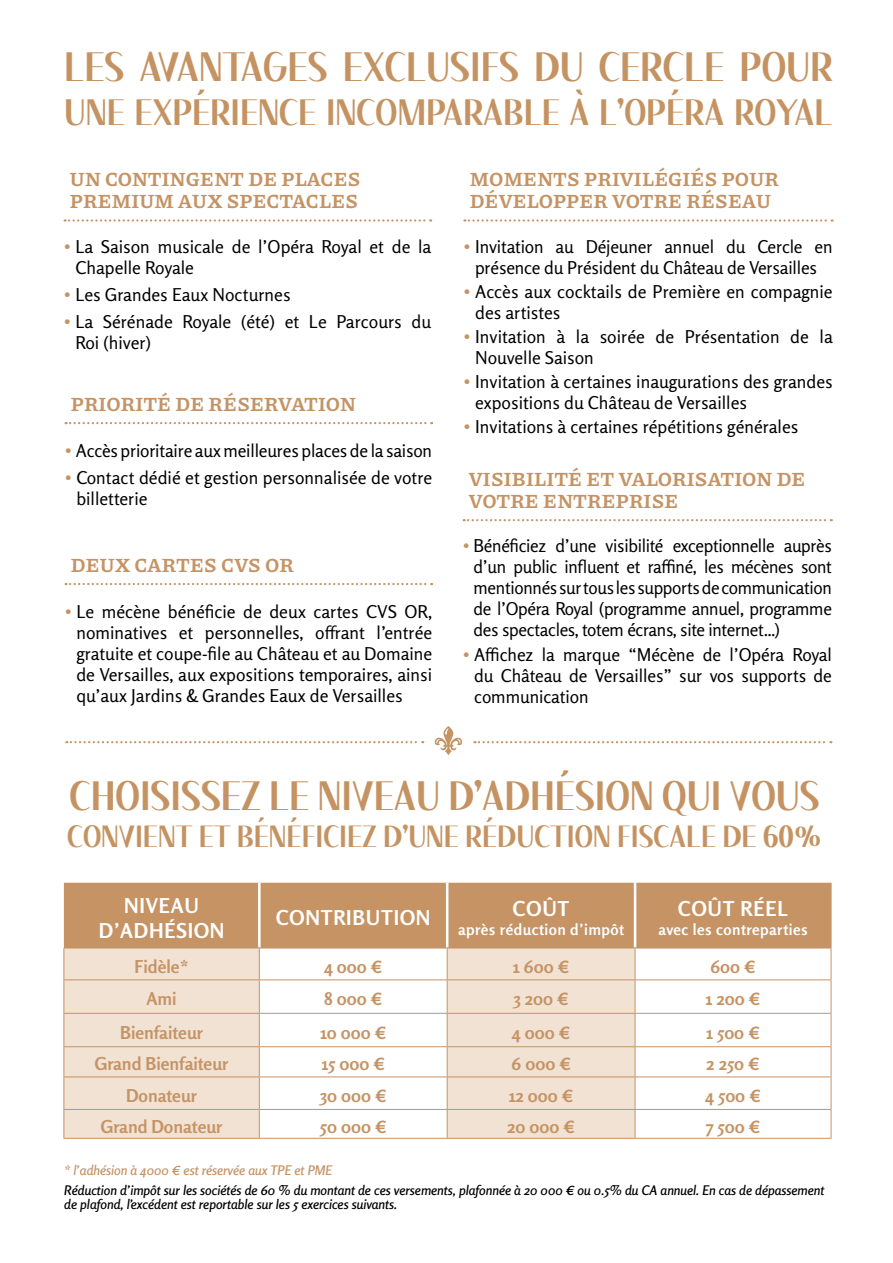
<style>
.page{position:relative;width:893px;height:1263px;background:#fff}
.page>*{position:absolute;margin:0;border:0;box-sizing:border-box;transform-origin:0 0}
.t1{font:700 42px "Floane";color:#c59362}
.t2{font:700 37.65px "Floane";color:#c59362}
.t3{font:700 31.35px "Floane";color:#c59362}
.t4{font:700 20.4px/24.5px "Rosario";letter-spacing:.04em;color:#fff;text-align:center}
.t5{font:700 19.95px/22px "Piazzolla 24 pt";letter-spacing:.005em;color:#c59364}
.t6{font:17.7px/21px "Rosario";color:#000}
.t7{font:700 17.7px "Rosario";color:#c59364}
.t8{font:700 15.3px "Rosario";letter-spacing:.03em;color:#fff}
.t9{font:italic 600 13.2px/14.1px "Rosario";color:#000}
.t10{font:italic 600 13.2px "Rosario";color:#c59364}
.s1{color:#c59364}
</style>
<div class="page">
<svg style="left:65px;top:219px;width:366px;height:3px"></svg>
<svg style="left:66px;top:422px;width:366px;height:2px"></svg>
<svg style="left:464px;top:219px;width:369px;height:3px"></svg>
<svg style="left:66px;top:583px;width:366px;height:2px"></svg>
<svg style="left:464px;top:519px;width:368px;height:2px"></svg>
<div style="left:64px;top:883px;width:767px;height:65px;background:#c59364"></div>
<div style="left:65px;top:949px;width:194px;height:189px;background:#f1e2d4"></div>
<svg style="left:260px;top:949px;width:571px;height:189px"></svg>
<hr style="left:258px;top:883px;width:3px;height:65px;background:#fff">
<hr style="left:446px;top:883px;width:2px;height:65px;background:#fff">
<hr style="left:634px;top:883px;width:2px;height:65px;background:#fff">
<hr style="left:64px;top:948px;width:1px;height:31px;background:#c59364">
<hr style="left:64px;top:948px;width:195px;height:1px;background:#c59364">
<hr style="left:259px;top:948px;width:1px;height:31px;background:#c59364">
<hr style="left:259px;top:948px;width:188px;height:1px;background:#c59364">
<hr style="left:447px;top:948px;width:1px;height:31px;background:#c59364">
<hr style="left:447px;top:948px;width:188px;height:1px;background:#c59364">
<hr style="left:635px;top:948px;width:1px;height:31px;background:#c59364">
<hr style="left:635px;top:948px;width:196px;height:1px;background:#c59364">
<hr style="left:831px;top:948px;width:1px;height:31px;background:#c59364">
<hr style="left:64px;top:980px;width:1px;height:33px;background:#c59364">
<hr style="left:64px;top:979px;width:195px;height:1px;background:#c59364">
<hr style="left:259px;top:980px;width:1px;height:33px;background:#c59364">
<hr style="left:259px;top:979px;width:188px;height:1px;background:#c59364">
<hr style="left:447px;top:980px;width:1px;height:33px;background:#c59364">
<hr style="left:447px;top:979px;width:188px;height:1px;background:#c59364">
<hr style="left:635px;top:980px;width:1px;height:33px;background:#c59364">
<hr style="left:635px;top:979px;width:196px;height:1px;background:#c59364">
<hr style="left:831px;top:980px;width:1px;height:33px;background:#c59364">
<hr style="left:64px;top:1014px;width:1px;height:32px;background:#c59364">
<hr style="left:64px;top:1013px;width:195px;height:1px;background:#c59364">
<hr style="left:259px;top:1014px;width:1px;height:32px;background:#c59364">
<hr style="left:259px;top:1013px;width:188px;height:1px;background:#c59364">
<hr style="left:447px;top:1014px;width:1px;height:32px;background:#c59364">
<hr style="left:447px;top:1013px;width:188px;height:1px;background:#c59364">
<hr style="left:635px;top:1014px;width:1px;height:32px;background:#c59364">
<hr style="left:635px;top:1013px;width:196px;height:1px;background:#c59364">
<hr style="left:831px;top:1014px;width:1px;height:32px;background:#c59364">
<svg style="left:64px;top:1047px;width:1px;height:29px"></svg>
<hr style="left:64px;top:1046px;width:195px;height:1px;background:#c59364">
<svg style="left:259px;top:1047px;width:1px;height:29px"></svg>
<hr style="left:259px;top:1046px;width:188px;height:1px;background:#c59364">
<svg style="left:447px;top:1047px;width:1px;height:29px"></svg>
<hr style="left:447px;top:1046px;width:188px;height:1px;background:#c59364">
<svg style="left:635px;top:1047px;width:1px;height:29px"></svg>
<hr style="left:635px;top:1046px;width:196px;height:1px;background:#c59364">
<svg style="left:831px;top:1047px;width:1px;height:29px"></svg>
<hr style="left:64px;top:1077px;width:1px;height:32px;background:#c59364">
<hr style="left:64px;top:1076px;width:195px;height:1px;background:#c59364">
<hr style="left:259px;top:1077px;width:1px;height:32px;background:#c59364">
<hr style="left:259px;top:1076px;width:188px;height:1px;background:#c59364">
<hr style="left:447px;top:1077px;width:1px;height:32px;background:#c59364">
<hr style="left:447px;top:1076px;width:188px;height:1px;background:#c59364">
<hr style="left:635px;top:1077px;width:1px;height:32px;background:#c59364">
<hr style="left:635px;top:1076px;width:196px;height:1px;background:#c59364">
<hr style="left:831px;top:1077px;width:1px;height:32px;background:#c59364">
<svg style="left:64px;top:1110px;width:1px;height:28px"></svg>
<hr style="left:64px;top:1109px;width:195px;height:1px;background:#c59364">
<svg style="left:259px;top:1110px;width:1px;height:28px"></svg>
<hr style="left:259px;top:1109px;width:188px;height:1px;background:#c59364">
<svg style="left:447px;top:1110px;width:1px;height:28px"></svg>
<hr style="left:447px;top:1109px;width:188px;height:1px;background:#c59364">
<svg style="left:635px;top:1110px;width:1px;height:28px"></svg>
<hr style="left:635px;top:1109px;width:196px;height:1px;background:#c59364">
<svg style="left:831px;top:1110px;width:1px;height:28px"></svg>
<hr style="left:64px;top:1138px;width:195px;height:1px;background:#c59364">
<hr style="left:259px;top:1138px;width:188px;height:1px;background:#c59364">
<hr style="left:447px;top:1138px;width:188px;height:1px;background:#c59364">
<hr style="left:635px;top:1138px;width:196px;height:1px;background:#c59364">
<hr style="left:831px;top:883px;width:1px;height:65px;background:#c59364">
<svg style="left:66px;top:741px;width:357px;height:2px"></svg>
<svg style="left:435px;top:726px;width:27px;height:29px"></svg>
<svg style="left:474px;top:741px;width:357px;height:2px"></svg>
<h1 class="t1" style="left:64px;top:32px;width:770px">LES AVANTAGES EXCLUSIFS DU CERCLE POUR</h1>
<h2 class="t2" style="left:64px;top:81px;width:770px">UNE EXPÉRIENCE INCOMPARABLE À L’OPÉRA ROYAL</h2>
<p class="t5" style="left:70px;top:168px;width:292px">UN CONTINGENT DE PLACES<br>PREMIUM AUX SPECTACLES</p>
<p class="t6" style="left:75px;top:235px;width:357px;text-indent:-12px"><span class="s1">•</span> La Saison musicale de l’Opéra Royal et de la<br>Chapelle Royale</p>
<p class="t6" style="left:64px;top:283px;width:229px"><span class="s1">•</span> Les Grandes Eaux Nocturnes</p>
<p class="t6" style="left:75px;top:310px;width:357px;text-indent:-12px"><span class="s1">•</span> La Sérénade Royale (été) et Le Parcours du<br>Roi (hiver)</p>
<p class="t5" style="left:71px;top:393px;width:287px">PRIORITÉ DE RÉSERVATION</p>
<p class="t6" style="left:64px;top:439px;width:369px"><span class="s1">•</span> Accès prioritaire aux meilleures places de la saison</p>
<p class="t6" style="left:76px;top:466px;width:357px;text-indent:-12px"><span class="s1">•</span> Contact dédié et gestion personnalisée de votre billetterie</p>
<p class="t5" style="left:71px;top:553px;width:225px">DEUX CARTES CVS OR</p>
<p class="t6" style="left:76px;top:600px;width:357px;text-align:justify;text-indent:-12px"><span class="s1">•</span> Le mécène bénéficie de deux cartes CVS OR, nominatives et personnelles, offrant l’entrée gratuite et coupe-file au Château et au Domaine de Versailles, aux expositions temporaires, ainsi qu’aux Jardins &amp; Grandes Eaux de Versailles</p>
<p class="t5" style="left:470px;top:168px;width:311px">MOMENTS PRIVILÉGIÉS POUR<br>DÉVELOPPER VOTRE RÉSEAU</p>
<p class="t6" style="left:463px;top:235px;width:371px;text-align:center"><span class="s1">•</span> Invitation au Déjeuner annuel du Cercle en présence du Président du Château de Versailles</p>
<p class="t6" style="left:475px;top:280px;width:359px;text-indent:-12px"><span class="s1">•</span> Accès aux cocktails de Première en compagnie des artistes</p>
<p class="t6" style="left:475px;top:325px;width:359px;text-indent:-12px"><span class="s1">•</span> Invitation à la soirée de Présentation de la<br>Nouvelle Saison</p>
<p class="t6" style="left:475px;top:370px;width:359px;text-indent:-12px"><span class="s1">•</span> Invitation à certaines inaugurations des grandes expositions du Château de Versailles</p>
<p class="t6" style="left:463px;top:415px;width:336px"><span class="s1">•</span> Invitations à certaines répétitions générales</p>
<p class="t5" style="left:469px;top:468px;width:338px">VISIBILITÉ ET VALORISATION DE<br>VOTRE ENTREPRISE</p>
<p class="t6" style="left:474px;top:534px;width:360px;text-align:justify;text-indent:-11px"><span class="s1">•</span> Bénéficiez d’une visibilité exceptionnelle auprès d’un public influent et raffiné, les mécènes sont mentionnés sur tous les supports de communication de l’Opéra Royal (programme annuel, programme des spectacles, totem écrans, site internet…)</p>
<p class="t6" style="left:474px;top:642px;width:359px;text-align:justify;text-indent:-12px"><span class="s1">•</span> Affichez la marque “Mécène de l’Opéra Royal du Château de Versailles” sur vos supports de communication</p>
<h1 class="t1" style="left:70px;top:760px;width:751px">CHOISISSEZ LE NIVEAU D’ADHÉSION QUI VOUS</h1>
<h3 class="t3" style="left:67px;top:810px;width:756px">CONVIENT ET BÉNÉFICIEZ D’UNE RÉDUCTION FISCALE DE 60%</h3>
<p class="t4" style="left:99px;top:892px;width:127px">NIVEAU<br>D’ADHÉSION</p>
<p class="t4" style="left:276px;top:904px;width:156px">CONTRIBUTION</p>
<p class="t4" style="left:513px;top:895px;width:58px">COÛT</p>
<p class="t8" style="left:458px;top:917px;width:168px">après réduction d’impôt</p>
<p class="t4" style="left:678px;top:895px;width:111px">COÛT RÉEL</p>
<p class="t8" style="left:658px;top:917px;width:151px">avec les contreparties</p>
<p class="t7" style="left:134px;top:952px;width:56px">Fidèle*</p>
<p class="t7" style="left:324px;top:952px;width:60px">4 000 €</p>
<p class="t7" style="left:513px;top:952px;width:58px">1 600 €</p>
<p class="t7" style="left:710px;top:952px;width:47px">600 €</p>
<p class="t7" style="left:146px;top:985px;width:32px">Ami</p>
<p class="t7" style="left:324px;top:985px;width:60px">8 000 €</p>
<p class="t7" style="left:513px;top:985px;width:57px">3 200 €</p>
<p class="t7" style="left:706px;top:985px;width:56px">1 200 €</p>
<p class="t7" style="left:120px;top:1018px;width:84px">Bienfaiteur</p>
<p class="t7" style="left:320px;top:1018px;width:68px">10 000 €</p>
<p class="t7" style="left:512px;top:1018px;width:60px">4 000 €</p>
<p class="t7" style="left:706px;top:1018px;width:55px">1 500 €</p>
<p class="t7" style="left:95px;top:1050px;width:135px">Grand Bienfaiteur</p>
<p class="t7" style="left:321px;top:1050px;width:65px">15 000 €</p>
<p class="t7" style="left:511px;top:1050px;width:62px">6 000 €</p>
<p class="t7" style="left:706px;top:1050px;width:55px">2 250 €</p>
<p class="t7" style="left:126px;top:1082px;width:72px">Donateur</p>
<p class="t7" style="left:320px;top:1082px;width:69px">30 000 €</p>
<p class="t7" style="left:509px;top:1082px;width:66px">12 000 €</p>
<p class="t7" style="left:705px;top:1082px;width:57px">4 500 €</p>
<p class="t7" style="left:101px;top:1112px;width:123px">Grand Donateur</p>
<p class="t7" style="left:320px;top:1112px;width:68px">50 000 €</p>
<p class="t7" style="left:507px;top:1112px;width:69px">20 000 €</p>
<p class="t7" style="left:706px;top:1112px;width:56px">7 500 €</p>
<p class="t10" style="left:64px;top:1159px;width:270px">* l’adhésion à 4000 € est réservée aux TPE et PME</p>
<p class="t9" style="left:64px;top:1182px;width:762px">Réduction d’impôt sur les sociétés de 60 % du montant de ces versements, plafonnée à 20 000 € ou 0.5% du CA annuel. En cas de dépassement de plafond, l’excédent est reportable sur les 5 exercices suivants.</p>
</div>
